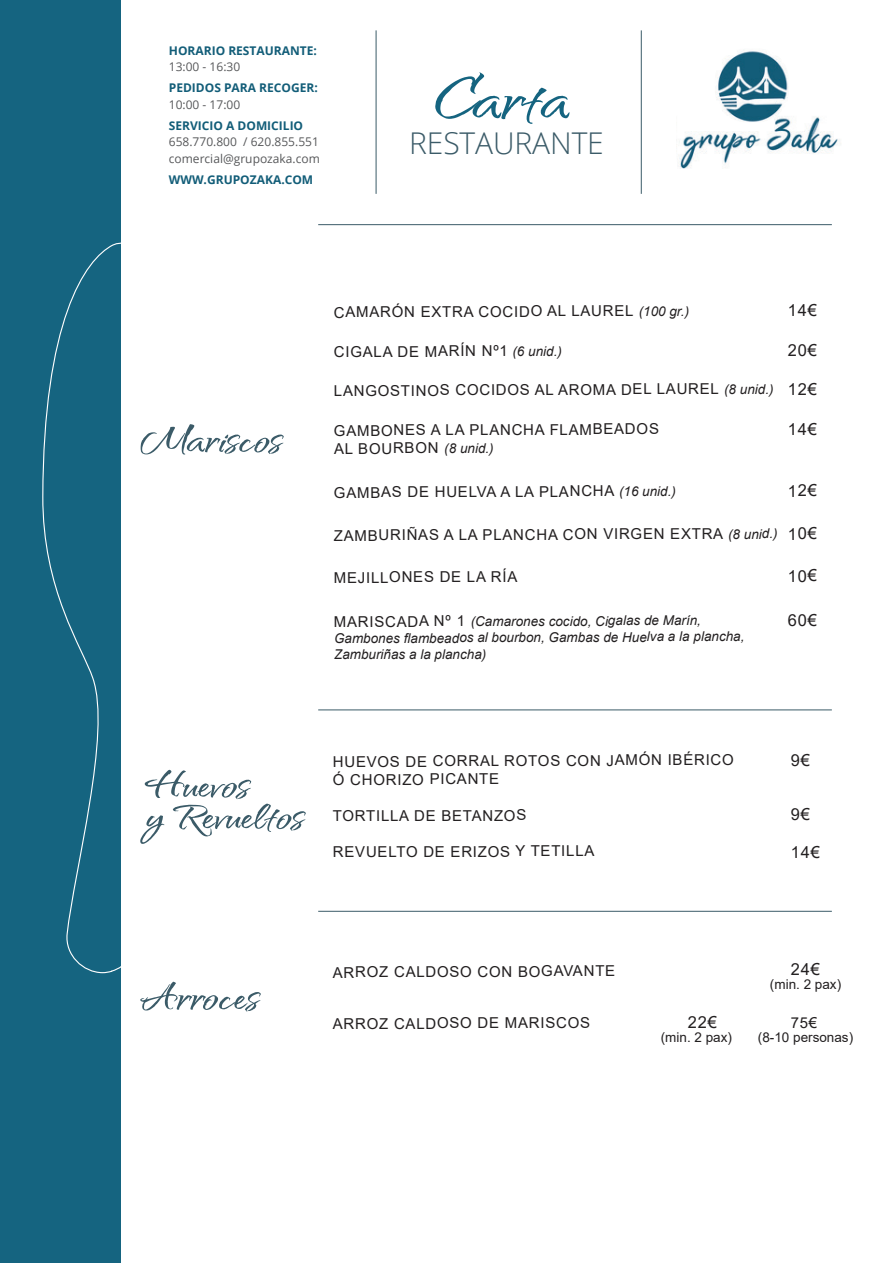
<style>
.page{position:relative;width:893px;height:1263px;background:#fff}
.page>*{position:absolute;margin:0;border:0;box-sizing:border-box;transform-origin:0 0}
.t1{font:700 84px "Qwitcher Grypen";letter-spacing:-.005em;color:#156480}
.t2{font:700 52.5px "Qwitcher Grypen";color:#3b5b68}
.t3{font:300 30px "Open Sans";letter-spacing:-.005em;color:#3b5b68}
.t4{font:16.5px "Arial";letter-spacing:.045em;color:#221f20}
.t5{font:15px/18.6px "Arial";letter-spacing:.045em;color:#221f20}
.t6{font:italic 13.5px/16.6px "Arial";letter-spacing:-.005em;color:#221f20}
.t7{font:13.5px "Arial";color:#221f20}
.t8{font:700 12px "Open Sans";color:#125d78}
.t9{font:12px/16.5px "Open Sans";color:#57585a}
.s1{font-style:italic;font-size:13.5px}
.s2{font-size:16.5px}
.s3{font-style:normal;font-size:15px}
</style>
<div class="page">
<div style="left:0;top:0;width:121px;height:1263px;background:#156480"></div>
<svg style="left:43px;top:242px;width:78px;height:732px"></svg>
<hr style="left:376px;top:30px;width:1px;height:164px;background:#3b5b68">
<hr style="left:641px;top:30px;width:1px;height:164px;background:#3b5b68">
<img style="left:677px;top:116px;width:164px;height:53px">
<img style="left:715px;top:51px;width:74px;height:71px">
<hr style="left:318px;top:224px;width:514px;height:1px;background:#3b5b68">
<hr style="left:318px;top:709px;width:514px;height:1px;background:#3b5b68">
<hr style="left:318px;top:911px;width:514px;height:1px;background:#3b5b68">
<p class="t8" style="left:169px;top:42px;width:150px">HORARIO RESTAURANTE:</p>
<p class="t9" style="left:169px;top:58px;width:73px">13:00 - 16:30</p>
<p class="t8" style="left:169px;top:79px;width:150px">PEDIDOS PARA RECOGER:</p>
<p class="t9" style="left:169px;top:96px;width:73px">10:00 - 17:00</p>
<p class="t8" style="left:169px;top:117px;width:136px">SERVICIO A DOMICILIO</p>
<p class="t9" style="left:169px;top:133px;width:153px">658.770.800 / 620.855.551 comercial@grupozaka.com</p>
<p class="t8" style="left:169px;top:171px;width:146px">WWW.GRUPOZAKA.COM</p>
<h1 class="t1" style="left:436px;top:50px;width:135px">Carta</h1>
<h3 class="t3" style="left:409px;top:123px;width:196px">RESTAURANTE</h3>
<h2 class="t2" style="left:141px;top:409px;width:143px">Mariscos</h2>
<p class="t5" style="left:334px;top:302px;width:357px">CAMARÓN EXTRA COCIDO AL LAUREL <span class="s1">(100 gr.)</span></p>
<p class="t4" style="left:788px;top:299px;width:31px">14€</p>
<p class="t5" style="left:334px;top:342px;width:230px">CIGALA DE MARÍN Nº1 <span class="s1">(6 unid.)</span></p>
<p class="t4" style="left:788px;top:339px;width:31px">20€</p>
<p class="t5" style="left:334px;top:380px;width:485px">LANGOSTINOS COCIDOS AL AROMA DEL LAUREL <span class="s1">(8 unid.)</span> <span class="s2">12€</span></p>
<p class="t5" style="left:334px;top:420px;width:327px">GAMBONES A LA PLANCHA FLAMBEADOS<br>AL BOURBON <span class="s1">(8 unid.)</span></p>
<p class="t4" style="left:788px;top:417px;width:31px">14€</p>
<p class="t5" style="left:334px;top:482px;width:344px">GAMBAS DE HUELVA A LA PLANCHA <span class="s1">(16 unid.)</span></p>
<p class="t4" style="left:788px;top:479px;width:31px">12€</p>
<p class="t5" style="left:334px;top:525px;width:485px">ZAMBURIÑAS A LA PLANCHA CON VIRGEN EXTRA <span class="s1">(8 unid.)</span> <span class="s2">10€</span></p>
<p class="t5" style="left:334px;top:568px;width:185px">MEJILLONES DE LA RÍA</p>
<p class="t4" style="left:788px;top:564px;width:31px">10€</p>
<p class="t6" style="left:334px;top:613px;width:412px"><span class="s3">MARISCADA Nº 1</span> (Camarones cocido, Cigalas de Marín,<br>Gambones flambeados al bourbon, Gambas de Huelva a la plancha,<br>Zamburiñas a la plancha)</p>
<p class="t4" style="left:788px;top:608px;width:31px">60€</p>
<h2 class="t2" style="left:146px;top:754px;width:105px">Huevos</h2>
<h2 class="t2" style="left:146px;top:786px;width:160px">y Revueltos</h2>
<p class="t5" style="left:333px;top:751px;width:403px">HUEVOS DE CORRAL ROTOS CON JAMÓN IBÉRICO<br>Ó CHORIZO PICANTE</p>
<p class="t4" style="left:791px;top:748px;width:21px">9€</p>
<p class="t5" style="left:333px;top:806px;width:195px">TORTILLA DE BETANZOS</p>
<p class="t4" style="left:791px;top:803px;width:21px">9€</p>
<p class="t5" style="left:333px;top:842px;width:263px">REVUELTO DE ERIZOS Y TETILLA</p>
<p class="t4" style="left:791px;top:840px;width:31px">14€</p>
<h2 class="t2" style="left:141px;top:966px;width:120px">Arroces</h2>
<p class="t4" style="left:791px;top:958px;width:31px">24€</p>
<p class="t5" style="left:333px;top:962px;width:284px">ARROZ CALDOSO CON BOGAVANTE</p>
<p class="t5" style="left:333px;top:1014px;width:259px">ARROZ CALDOSO DE MARISCOS</p>
<p class="t4" style="left:688px;top:1010px;width:31px">22€</p>
<p class="t5" style="left:791px;top:1013px;width:28px">75€</p>
<p class="t7" style="left:770px;top:975px;width:73px">(min. 2 pax)</p>
<p class="t7" style="left:758px;top:1027px;width:97px">(8-10 personas)</p>
<p class="t7" style="left:661px;top:1027px;width:73px">(min. 2 pax)</p>
</div>
